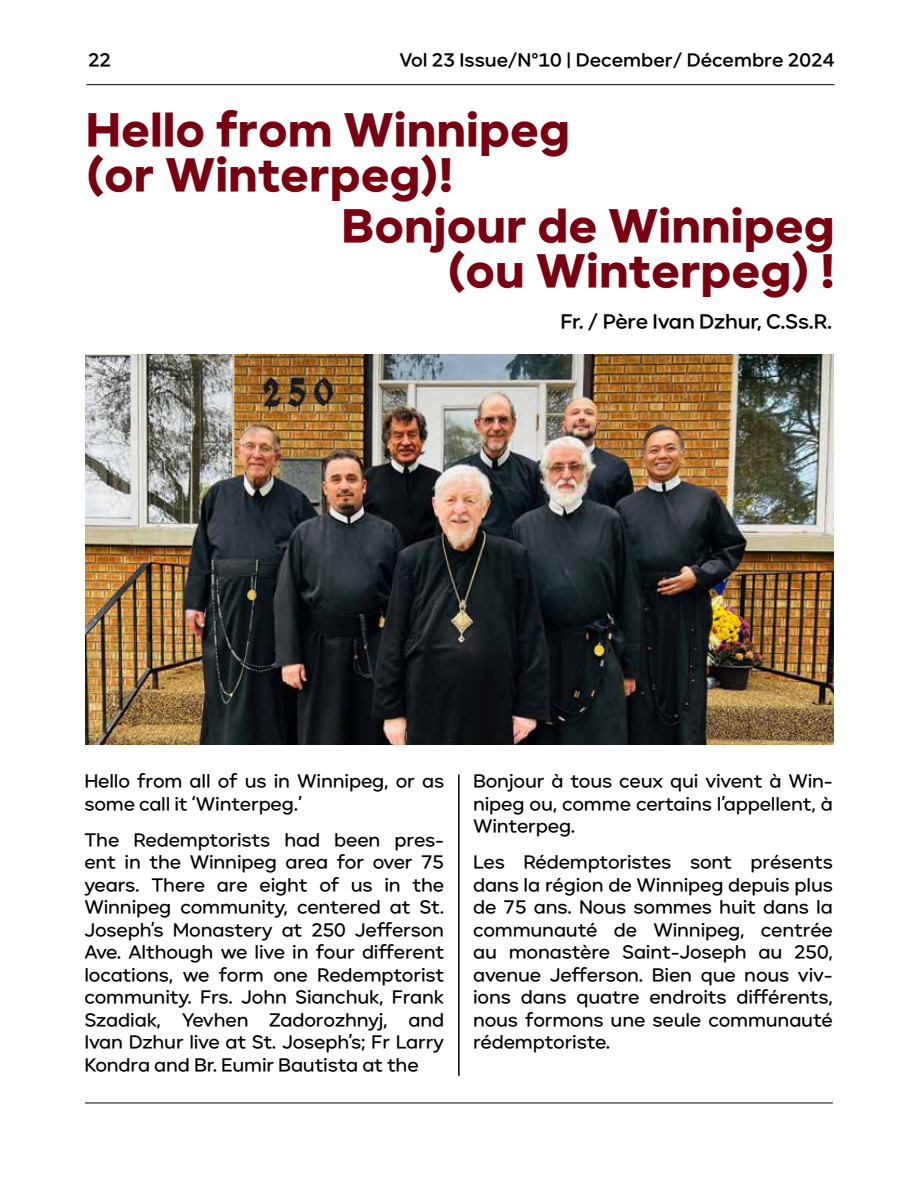
<style>
.page{position:relative;width:918px;height:1188px;background:#fff}
.page>*{position:absolute;margin:0;border:0;box-sizing:border-box;transform-origin:0 0}
.t1{font:800 45px/45px "Carmen Sans";color:#79000f}
.t2{font:600 19.5px "Carmen Sans";letter-spacing:-.01em;color:#000}
.t3{font:500 18px/22.5px "Carmen Sans";letter-spacing:-.01em;color:#000;text-align:justify}
.t4{font:600 18px "Carmen Sans";color:#000}
</style>
<div class="page">
<hr style="left:85px;top:1103px;width:748px;height:1px;background:#000">
<hr style="left:87px;top:84px;width:747px;height:1px;background:#000">
<img style="left:85px;top:354px;width:749px;height:390px">
<hr style="left:458px;top:774px;width:2px;height:302px;background:#000">
<p class="t4" style="left:88px;top:48px;width:25px">22</p>
<p class="t4" style="left:399px;top:48px;width:437px">Vol 23 Issue/N°10 | December/ Décembre 2024</p>
<h1 class="t1" style="left:86px;top:106px;width:486px">Hello from Winnipeg (or Winterpeg)!</h1>
<h1 class="t1" style="left:342px;top:203px;width:495px;text-align:right">Bonjour de Winnipeg (ou Winterpeg) !</h1>
<p class="t2" style="left:560px;top:309px;width:273px">Fr. / Père Ivan Dzhur, C.Ss.R.</p>
<p class="t3" style="left:84px;top:770px;width:361px">Hello from all of us in Winnipeg, or as some call it ‘Winterpeg.’</p>
<p class="t3" style="left:84px;top:828px;width:361px">The Redemptorists had been pres&shy;ent in the Winnipeg area for over 75 years. There are eight of us in the Winnipeg community, centered at St.<br>Joseph’s Monastery at 250 Jefferson Ave. Although we live in four different locations, we form one Redemptorist community. Frs. John Sianchuk, Frank Szadiak, Yevhen Zadorozhnyj, and Ivan Dzhur live at St. Joseph’s; Fr Larry Kondra and Br. Eumir Bautista at the</p>
<p class="t3" style="left:473px;top:770px;width:361px">Bonjour à tous ceux qui vivent à Win&shy;nipeg ou, comme certains l’appellent, à Winterpeg.</p>
<p class="t3" style="left:473px;top:851px;width:361px">Les Rédemptoristes sont présents dans la région de Winnipeg depuis plus de 75 ans. Nous sommes huit dans la communauté de Winnipeg, centrée au monastère Saint-Joseph au 250, avenue Jefferson. Bien que nous viv&shy;ions dans quatre endroits différents, nous formons une seule communauté rédemptoriste.</p>
</div>
